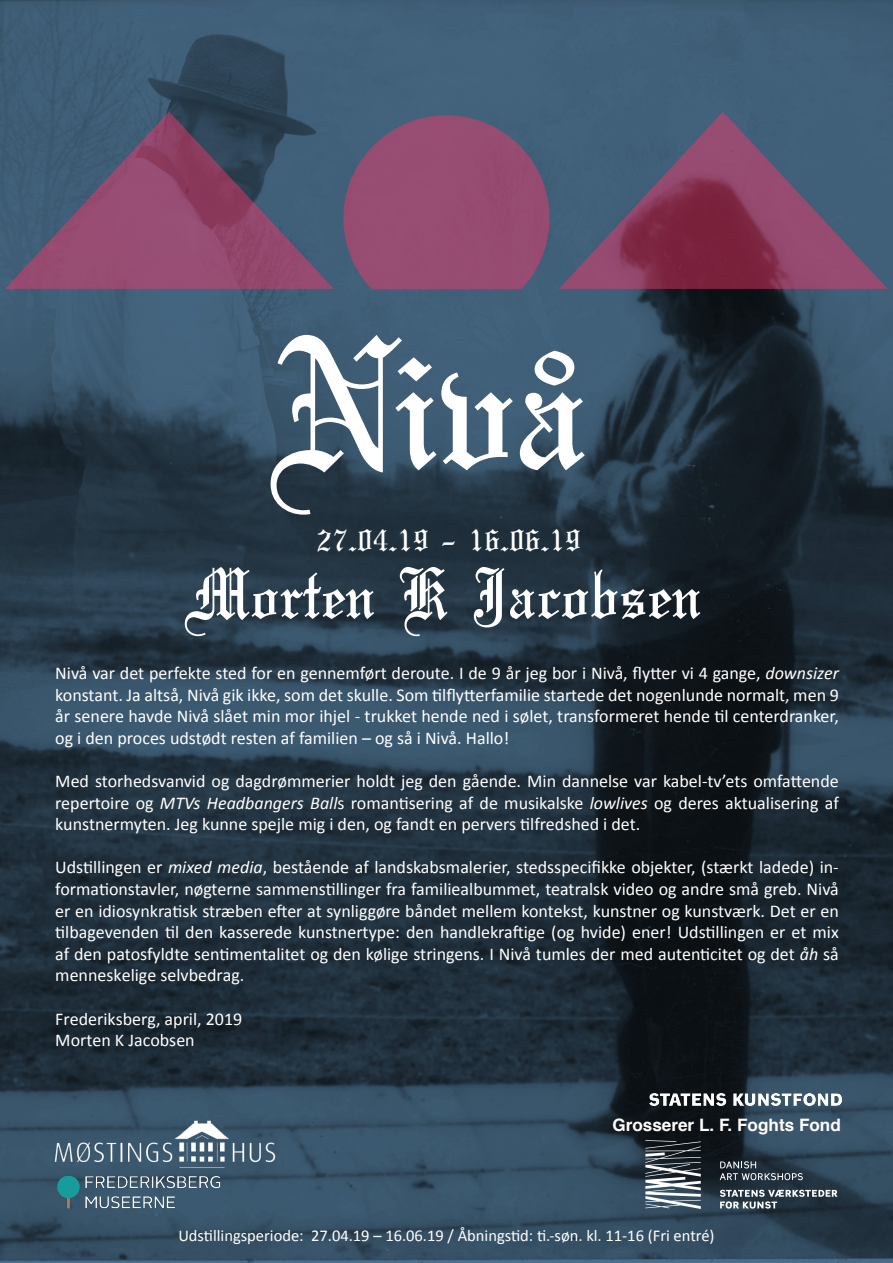
<style>
.page{position:relative;width:893px;height:1263px;background:#fff}
.page>*{position:absolute;margin:0;border:0;box-sizing:border-box;transform-origin:0 0}
.t1{font:199.65px "Olde English";color:#fff}
.t2{font:76.8px "Olde English";color:#fff}
.t3{font:39.15px "Olde English";color:#fff}
.t4{font:18px/21.6px "Calibri";color:#fff;text-align:justify}
.t5{font:700 17.1px "Helvetica";color:#fff}
.t6{font:16.5px "Calibri";color:#fff}
.s1{font-style:italic}
</style>
<div class="page">
<img style="left:0;top:0;width:893px;height:1263px">
<svg style="left:645px;top:1140px;width:56px;height:69px"></svg>
<svg style="left:720px;top:1161px;width:83px;height:19px;background:#47525c"></svg>
<svg style="left:720px;top:1190px;width:117px;height:18px;background:#606c75"></svg>
<img style="left:649px;top:1093px;width:192px;height:12px">
<img style="left:53px;top:1120px;width:223px;height:49px">
<img style="left:57px;top:1175px;width:165px;height:35px">
<p class="t1" style="left:278px;top:295px;width:312px">Nivå</p>
<p class="t3" style="left:317px;top:517px;width:266px">27.04.19 – 16.06.19</p>
<p class="t2" style="left:191px;top:552px;width:512px">Morten K Jacobsen</p>
<p class="t4" style="left:55px;top:662px;width:785px">Nivå var det perfekte sted for en gennemført deroute. I de 9 år jeg bor i Nivå, flytter vi 4 gange, <span class="s1">downsizer </span>konstant. Ja altså, Nivå gik ikke, som det skulle. Som tilflytterfamilie startede det nogenlunde normalt, men 9 år senere havde Nivå slået min mor ihjel - trukket hende ned i sølet, transformeret hende til centerdranker, og i den proces udstødt resten af familien – og så i Nivå. Hallo!</p>
<p class="t4" style="left:55px;top:770px;width:785px">Med storhedsvanvid og dagdrømmerier holdt jeg den gående. Min dannelse var kabel-tv’ets omfattende repertoire og <span class="s1">MTVs Headbangers Ball</span>s romantisering af de musikalske <span class="s1">lowlives</span> og deres aktualisering af kunstnermyten. Jeg kunne spejle mig i den, og fandt en pervers tilfredshed i det.</p>
<p class="t4" style="left:55px;top:857px;width:785px">Udstillingen er <span class="s1">mixed media</span>, bestående af landskabsmalerier, stedsspecifikke objekter, (stærkt ladede) in&shy;formationstavler, nøgterne sammenstillinger fra familiealbummet, teatralsk video og andre små greb. Nivå er en idiosynkratisk stræben efter at synliggøre båndet mellem kontekst, kunstner og kunstværk. Det er en tilbagevenden til den kasserede kunstnertype: den handlekraftige (og hvide) ener! Udstillingen er et mix af den patosfyldte sentimentalitet og den kølige stringens. I Nivå tumles der med autenticitet og det <span class="s1">åh</span> så menneskelige selvbedrag.</p>
<p class="t4" style="left:55px;top:1008px;width:188px">Frederiksberg, april, 2019</p>
<p class="t4" style="left:55px;top:1029px;width:141px">Morten K Jacobsen</p>
<p class="t5" style="left:612px;top:1111px;width:230px">Grosserer L. F. Foghts Fond</p>
<p class="t6" style="left:178px;top:1225px;width:538px">Udstillingsperiode: 27.04.19 – 16.06.19 / Åbningstid: ti.-søn. kl. 11-16 (Fri entré)</p>
</div>
